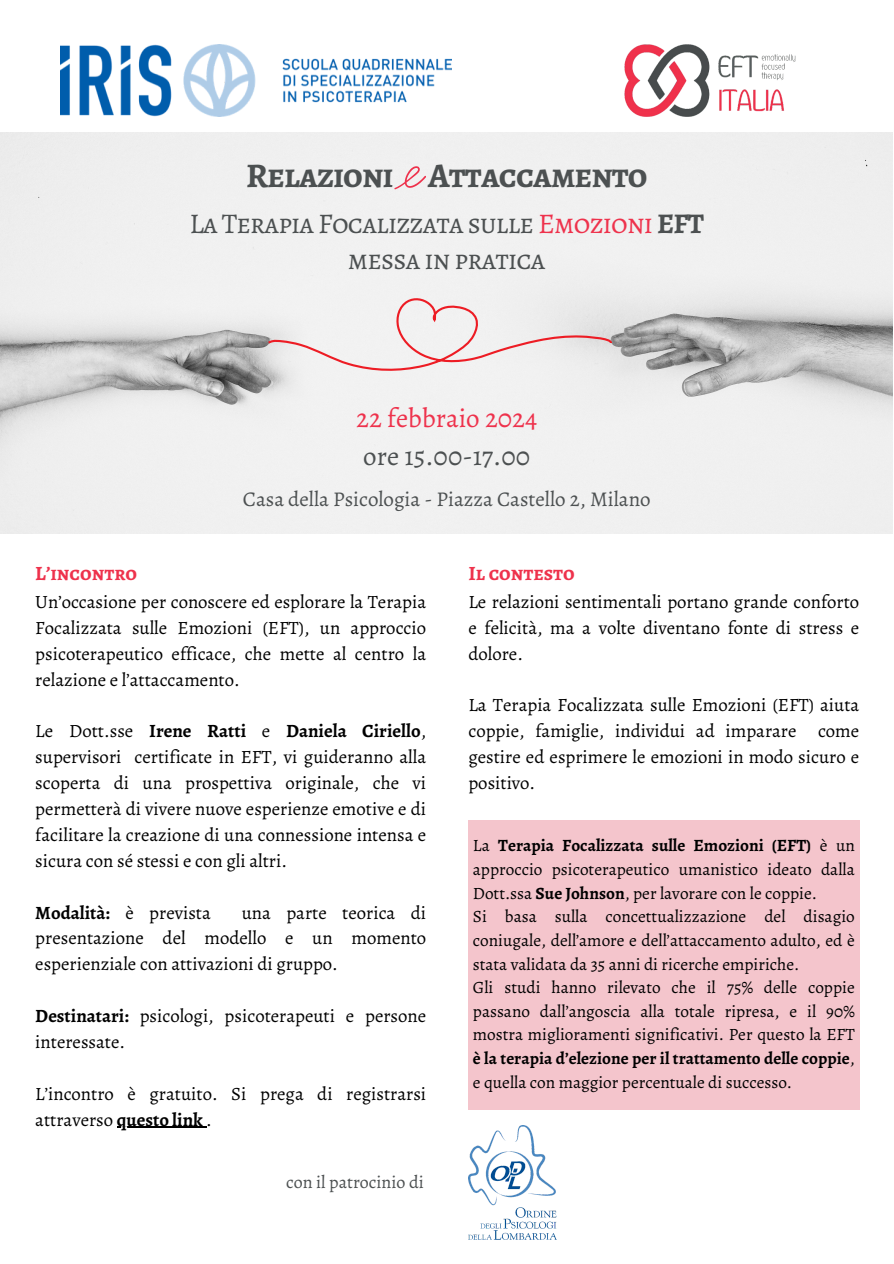
<style>
.page{position:relative;width:894px;height:1264px;background:#fff}
.page>*{position:absolute;margin:0;border:0;box-sizing:border-box;transform-origin:0 0}
.t1{font:700 34.5px "Alegreya SC";letter-spacing:-.025em;color:#4c5051}
.t2{font:28.5px/35.7px "Alegreya SC";letter-spacing:-.025em;color:#4c5051;text-align:center}
.t3{font:27px/37.5px "Alegreya";color:#ee324c}
.t4{font:21px "Alegreya";color:#4c5051}
.t5{font:700 20.25px "Alegreya SC";color:#ee324c}
.t6{font:18.75px/25.8px "Alegreya";color:#000;text-align:justify}
.t7{font:700 18.75px "Alegreya";color:#000}
.t8{font:18px "Alegreya";color:#4c5051}
.t9{font:17.25px/23.7px "Alegreya";color:#000}
.s1{color:#ee324c}
.s2{font-weight:700}
.s3{color:#4c5051}
.s4{font-weight:400}
</style>
<div class="page">
<img style="left:60px;top:44px;width:392px;height:72px">
<img style="left:624px;top:44px;width:172px;height:73px">
<img style="left:468px;top:1125px;width:88px;height:114px">
<div style="left:468px;top:819px;width:391px;height:290px;background:#f4c5cc"></div>
<img style="left:0;top:132px;width:892px;height:401px">
<svg style="left:268px;top:296px;width:344px;height:77px"></svg>
<svg style="left:394px;top:166px;width:32px;height:23px"></svg>
<hr style="left:117px;top:1126px;width:89px;height:1px;background:#000">
<h1 class="t1" style="left:246px;top:152px;width:403px">Relazioni Attaccamento</h1>
<h2 class="t2" style="left:189px;top:206px;width:516px">La Terapia Focalizzata sulle <span class="s1">Emozioni</span> <span class="s2">EFT </span>messa in pratica</h2>
<p class="t3" style="left:356px;top:399px;width:182px">22 febbraio 2024 <span class="s3">ore 15.00-17.00</span></p>
<p class="t4" style="left:243px;top:484px;width:409px">Casa della Psicologia - Piazza Castello 2, Milano</p>
<h2 class="t5" style="left:35px;top:559px;width:103px">L’incontro</h2>
<h3 class="t6" style="left:35px;top:588px;width:392px">Un’occasione per conoscere ed esplorare la Terapia Focalizzata sulle Emozioni (EFT), un approccio psicoterapeutico efficace, che mette al centro la relazione e l’attaccamento.</h3>
<p class="t6" style="left:35px;top:718px;width:392px">Le Dott.sse <span class="s2">Irene Ratti</span> e <span class="s2">Daniela Ciriello</span>, supervisori certificate in EFT, vi guideranno alla scoperta di una prospettiva originale, che vi permetterà di vivere nuove esperienze emotive e di facilitare la creazione di una connessione intensa e sicura con sé stessi e con gli altri.</p>
<p class="t7" style="left:35px;top:899px;width:177px">Modalità: <span class="s4">è prevista</span></p>
<p class="t6" style="left:35px;top:899px;width:392px;text-indent:206px">una parte teorica di presentazione del modello e un momento esperienziale con attivazioni di gruppo.</p>
<p class="t6" style="left:35px;top:1002px;width:392px"><span class="s2">Destinatari:</span> psicologi, psicoterapeuti e persone interessate.</p>
<p class="t6" style="left:35px;top:1080px;width:392px">L’incontro è gratuito. Si prega di registrarsi attraverso <span class="s2">questo link</span> .</p>
<p class="t8" style="left:286px;top:1169px;width:139px">con il patrocinio di</p>
<p class="t5" style="left:468px;top:559px;width:108px">Il contesto</p>
<p class="t6" style="left:468px;top:588px;width:392px">Le relazioni sentimentali portano grande conforto e felicità, ma a volte diventano fonte di stress e dolore.</p>
<p class="t6" style="left:468px;top:692px;width:392px">La Terapia Focalizzata sulle Emozioni (EFT) aiuta coppie, famiglie, individui ad imparare come gestire ed esprimere le emozioni in modo sicuro e positivo.</p>
<p class="t9" style="left:473px;top:833px;width:383px">La <span class="s2">Terapia Focalizzata sulle Emozioni (EFT)</span> è un approccio psicoterapeutico umanistico ideato dalla Dott.ssa <span class="s2">Sue Johnson</span>, per lavorare con le coppie.<br>Si basa sulla concettualizzazione del disagio coniugale, dell’amore e dell’attaccamento adulto, ed è stata validata da 35 anni di ricerche empiriche.<br>Gli studi hanno rilevato che il 75% delle coppie passano dall’angoscia alla totale ripresa, e il 90% mostra miglioramenti significativi. Per questo la EFT <span class="s2">è la terapia d’elezione per il trattamento delle coppie</span>, e quella con maggior percentuale di successo.</p>
</div>
